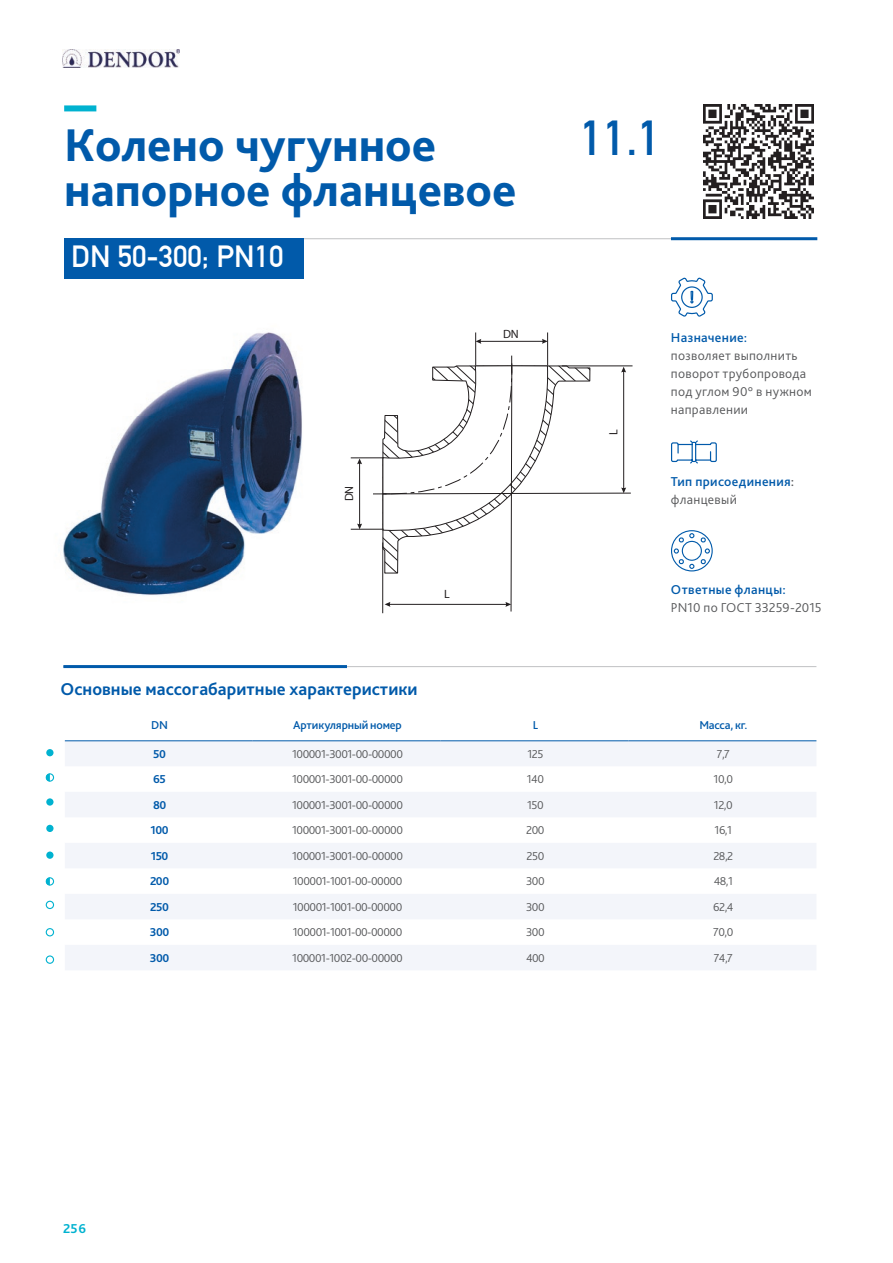
<style>
.page{position:relative;width:893px;height:1263px;background:#fff}
.page>*{position:absolute;margin:0;border:0;box-sizing:border-box;transform-origin:0 0}
.t1{font:800 48px/45px "Bliss Pro";color:#015aaa}
.t2{font:700 48px "DIN Alternate";color:#015aaa}
.t3{font:700 30px "DIN Alternate";color:#fff}
.t4{font:700 18px "Bliss Pro";color:#015aaa}
.t5{font:300 13.5px/18px "Bliss Pro";letter-spacing:.02em;color:#57585a}
.t6{font:500 13.5px/18px "Bliss Pro";letter-spacing:.025em;color:#015aaa}
.t7{font:300 13.5px "Bliss Pro";color:#57585a}
.t8{font:700 13.5px "Bliss Pro";color:#00b2d0}
.t9{font:300 12px "Bliss Pro";letter-spacing:-.04em;color:#57585a}
.t10{font:500 12px "Bliss Pro";letter-spacing:-.01em;color:#015aaa}
.t11{font:700 12px "Bliss Pro";letter-spacing:-.04em;color:#015aaa}
.t12{font:12px "Myriad Pro";color:#231f20}
.s1{color:#57585a}
.s2{font-weight:300;color:#57585a}
</style>
<div class="page">
<img style="left:62px;top:50px;width:118px;height:17px">
<hr style="left:64px;top:238px;width:752px;height:1px;background:#c7c8ca">
<svg style="left:671px;top:277px;width:42px;height:40px"></svg>
<svg style="left:671px;top:440px;width:46px;height:24px"></svg>
<hr style="left:671px;top:237px;width:146px;height:3px;background:#015aaa">
<div style="left:64px;top:105px;width:32px;height:6px;background:#00b2d0"></div>
<div style="left:64px;top:238px;width:239px;height:40px;background:#015aaa"></div>
<svg style="left:671px;top:530px;width:42px;height:42px"></svg>
<img style="left:63px;top:332px;width:239px;height:264px">
<hr style="left:351px;top:457px;width:33px;height:1px;background:#231f20">
<hr style="left:351px;top:529px;width:33px;height:1px;background:#231f20">
<hr style="left:359px;top:461px;width:1px;height:65px;background:#231f20">
<svg style="left:357px;top:458px;width:5px;height:6px"></svg>
<svg style="left:357px;top:524px;width:5px;height:5px"></svg>
<hr style="left:547px;top:332px;width:1px;height:33px;background:#231f20">
<hr style="left:475px;top:332px;width:1px;height:33px;background:#231f20">
<hr style="left:479px;top:341px;width:66px;height:1px;background:#231f20">
<svg style="left:542px;top:339px;width:6px;height:5px"></svg>
<svg style="left:475px;top:339px;width:6px;height:5px"></svg>
<svg style="left:373px;top:356px;width:260px;height:258px"></svg>
<hr style="left:63px;top:666px;width:753px;height:1px;background:#c7c8ca">
<hr style="left:63px;top:665px;width:284px;height:3px;background:#015aaa">
<div style="left:46px;top:749px;width:8px;height:7px;background:#00b2d0;border-radius:50%"></div>
<div style="left:46px;top:901px;width:8px;height:8px;border:1px solid #00b2d0;border-radius:50%"></div>
<div style="left:46px;top:798px;width:8px;height:8px;background:#00b2d0;border-radius:50%"></div>
<div style="left:46px;top:825px;width:8px;height:7px;background:#00b2d0;border-radius:50%"></div>
<div style="left:46px;top:928px;width:8px;height:8px;border:1px solid #00b2d0;border-radius:50%"></div>
<div style="left:46px;top:851px;width:8px;height:8px;background:#00b2d0;border-radius:50%"></div>
<svg style="left:65px;top:741px;width:751px;height:229px;fill:#f3f5fa"></svg>
<hr style="left:65px;top:740px;width:188px;height:1px;background:#015aaa">
<hr style="left:253px;top:740px;width:188px;height:1px;background:#015aaa">
<hr style="left:441px;top:740px;width:187px;height:1px;background:#015aaa">
<hr style="left:628px;top:740px;width:188px;height:1px;background:#015aaa">
<img style="left:704px;top:104px;width:109px;height:115px">
<div style="left:46px;top:773px;width:8px;height:9px;border:1px solid #00b2d0;border-radius:50%"></div>
<svg style="left:46px;top:774px;width:4px;height:7px"></svg>
<div style="left:46px;top:877px;width:8px;height:9px;border:1px solid #00b2d0;border-radius:50%"></div>
<svg style="left:46px;top:877px;width:4px;height:8px"></svg>
<div style="left:46px;top:955px;width:8px;height:9px;border:1px solid #00b2d0;border-radius:50%"></div>
<h1 class="t1" style="left:64px;top:121px;width:454px">Колено чугунное напорное фланцевое</h1>
<h1 class="t2" style="left:580px;top:110px;width:82px">11.1</h1>
<h2 class="t3" style="left:71px;top:239px;width:214px">DN 50-300; PN10</h2>
<p class="t12" style="left:342px;top:501px;width:17px;rotate:-90deg">DN</p>
<p class="t12" style="left:503px;top:327px;width:17px">DN</p>
<p class="t12" style="left:606px;top:435px;width:7px;rotate:-90deg">L</p>
<p class="t6" style="left:671px;top:328px;width:78px">Назначение:</p>
<p class="t5" style="left:671px;top:346px;width:142px">позволяет выполнить поворот трубопровода под углом 90° в нужном направлении</p>
<p class="t6" style="left:671px;top:472px;width:125px">Тип присоединения<span class="s1">: </span><span class="s2">фланцевый</span></p>
<p class="t12" style="left:444px;top:587px;width:7px">L</p>
<p class="t6" style="left:671px;top:580px;width:116px">Ответные фланцы:</p>
<p class="t7" style="left:671px;top:599px;width:152px">PN10 по ГОСТ 33259-2015</p>
<h3 class="t4" style="left:61px;top:678px;width:358px">Основные массогабаритные характеристики</h3>
<p class="t10" style="left:151px;top:718px;width:18px">DN</p>
<p class="t10" style="left:293px;top:718px;width:110px">Артикулярный номер</p>
<p class="t10" style="left:533px;top:718px;width:7px">L</p>
<p class="t10" style="left:699px;top:718px;width:50px">Масса, кг.</p>
<p class="t11" style="left:153px;top:746px;width:14px">50</p>
<p class="t9" style="left:292px;top:746px;width:112px">100001-3001-00-00000</p>
<p class="t9" style="left:527px;top:746px;width:18px">125</p>
<p class="t9" style="left:717px;top:746px;width:14px">7,7</p>
<p class="t11" style="left:153px;top:772px;width:14px">65</p>
<p class="t9" style="left:292px;top:772px;width:112px">100001-3001-00-00000</p>
<p class="t9" style="left:527px;top:772px;width:19px">140</p>
<p class="t9" style="left:714px;top:772px;width:21px">10,0</p>
<p class="t11" style="left:153px;top:797px;width:15px">80</p>
<p class="t9" style="left:292px;top:797px;width:112px">100001-3001-00-00000</p>
<p class="t9" style="left:527px;top:797px;width:18px">150</p>
<p class="t9" style="left:714px;top:797px;width:20px">12,0</p>
<p class="t11" style="left:151px;top:823px;width:20px">100</p>
<p class="t9" style="left:292px;top:823px;width:112px">100001-3001-00-00000</p>
<p class="t9" style="left:526px;top:823px;width:20px">200</p>
<p class="t9" style="left:715px;top:823px;width:19px">16,1</p>
<p class="t11" style="left:151px;top:848px;width:19px">150</p>
<p class="t9" style="left:292px;top:848px;width:112px">100001-3001-00-00000</p>
<p class="t9" style="left:527px;top:848px;width:19px">250</p>
<p class="t9" style="left:713px;top:848px;width:21px">28,2</p>
<p class="t11" style="left:150px;top:874px;width:21px">200</p>
<p class="t9" style="left:293px;top:874px;width:111px">100001-1001-00-00000</p>
<p class="t9" style="left:526px;top:874px;width:20px">300</p>
<p class="t9" style="left:714px;top:874px;width:21px">48,1</p>
<p class="t11" style="left:150px;top:899px;width:20px">250</p>
<p class="t9" style="left:293px;top:899px;width:111px">100001-1001-00-00000</p>
<p class="t9" style="left:526px;top:899px;width:20px">300</p>
<p class="t9" style="left:713px;top:899px;width:22px">62,4</p>
<p class="t11" style="left:150px;top:925px;width:21px">300</p>
<p class="t9" style="left:293px;top:925px;width:111px">100001-1001-00-00000</p>
<p class="t9" style="left:526px;top:925px;width:20px">300</p>
<p class="t9" style="left:713px;top:925px;width:22px">70,0</p>
<p class="t11" style="left:150px;top:950px;width:21px">300</p>
<p class="t9" style="left:292px;top:950px;width:112px">100001-1002-00-00000</p>
<p class="t9" style="left:526px;top:950px;width:20px">400</p>
<p class="t9" style="left:714px;top:950px;width:21px">74,7</p>
<p class="t8" style="left:63px;top:1220px;width:24px">256</p>
</div>
